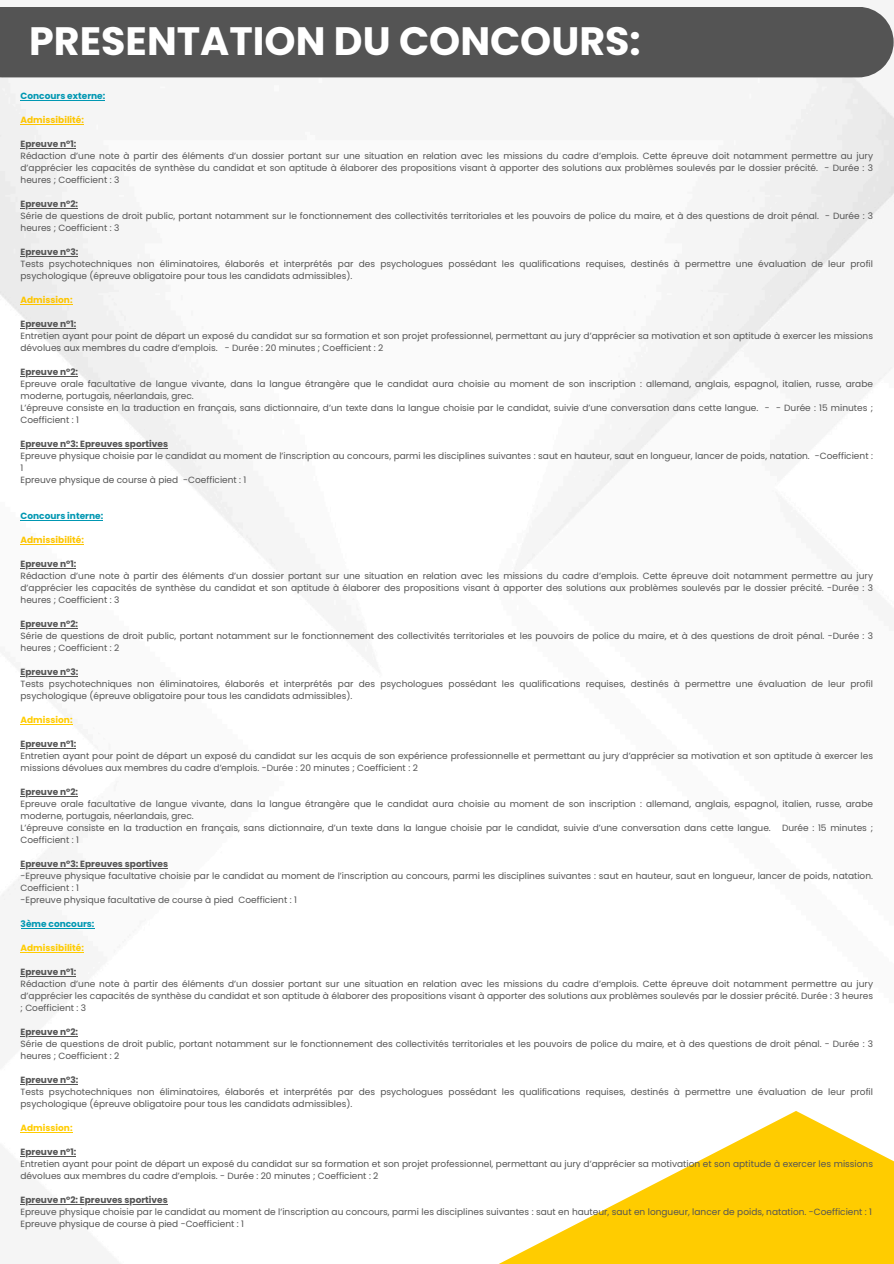
<style>
.page{position:relative;width:894px;height:1264px;background:#fff}
.page>*{position:absolute;margin:0;border:0;box-sizing:border-box;transform-origin:0 0}
.t1{font:700 39.6px "Poppins";color:#fff}
.t2{font:9px/12px "Poppins";color:#545454}
.t3{font:700 9px "Poppins";color:#545454}
.t4{font:700 9px "Poppins";color:#0097b2}
.t5{font:700 9px "Poppins";color:#fdc500}
.t6{font:700 9px "Poppins";color:#fc0}
</style>
<div class="page">
<img style="left:0;top:77px;width:893px;height:1128px">
<svg style="left:228px;top:1110px;width:665px;height:153px"></svg>
<div style="left:0;top:7px;width:893px;height:70px;background:#545454"></div>
<hr style="left:21px;top:100px;width:84px;height:1px;background:#0097b2">
<hr style="left:21px;top:124px;width:63px;height:1px;background:#fdc500">
<hr style="left:21px;top:148px;width:55px;height:1px;background:#545454">
<hr style="left:21px;top:208px;width:57px;height:1px;background:#545454">
<hr style="left:21px;top:256px;width:57px;height:1px;background:#545454">
<hr style="left:21px;top:304px;width:52px;height:1px;background:#fdc500">
<hr style="left:21px;top:328px;width:55px;height:1px;background:#545454">
<hr style="left:21px;top:376px;width:57px;height:1px;background:#545454">
<hr style="left:21px;top:448px;width:147px;height:1px;background:#545454">
<hr style="left:21px;top:520px;width:82px;height:1px;background:#0097b2">
<hr style="left:21px;top:544px;width:63px;height:1px;background:#fdc500">
<hr style="left:21px;top:568px;width:55px;height:1px;background:#545454">
<hr style="left:21px;top:628px;width:57px;height:1px;background:#545454">
<hr style="left:21px;top:676px;width:57px;height:1px;background:#545454">
<hr style="left:21px;top:724px;width:52px;height:1px;background:#fc0">
<hr style="left:21px;top:748px;width:55px;height:1px;background:#545454">
<hr style="left:21px;top:796px;width:57px;height:1px;background:#545454">
<hr style="left:21px;top:868px;width:147px;height:1px;background:#545454">
<hr style="left:21px;top:928px;width:73px;height:1px;background:#0097b2">
<hr style="left:21px;top:952px;width:63px;height:1px;background:#fc0">
<hr style="left:21px;top:976px;width:55px;height:1px;background:#545454">
<hr style="left:21px;top:1036px;width:57px;height:1px;background:#545454">
<hr style="left:21px;top:1084px;width:57px;height:1px;background:#545454">
<hr style="left:21px;top:1132px;width:52px;height:1px;background:#fc0">
<hr style="left:21px;top:1156px;width:55px;height:1px;background:#545454">
<hr style="left:21px;top:1204px;width:147px;height:1px;background:#545454">
<h1 class="t1" style="left:29px;top:13px;width:613px">PRESENTATION DU CONCOURS:</h1>
<p class="t4" style="left:21px;top:89px;width:86px">Concours externe:</p>
<p class="t5" style="left:21px;top:113px;width:65px">Admissibilité:</p>
<p class="t3" style="left:21px;top:137px;width:57px">Epreuve n°1:</p>
<p class="t2" style="left:21px;top:150px;width:853px;text-align:justify">Rédaction d’une note à partir des éléments d’un dossier portant sur une situation en relation avec les missions du cadre d’emplois. Cette épreuve doit notamment permettre au jury d’apprécier les capacités de synthèse du candidat et son aptitude à élaborer des propositions visant à apporter des solutions aux problèmes soulevés par le dossier précité. - Durée : 3 heures ; Coefficient : 3</p>
<p class="t3" style="left:21px;top:197px;width:59px">Epreuve n°2:</p>
<p class="t2" style="left:21px;top:210px;width:853px">Série de questions de droit public, portant notamment sur le fonctionnement des collectivités territoriales et les pouvoirs de police du maire, et à des questions de droit pénal. - Durée : 3 heures ; Coefficient : 3</p>
<p class="t3" style="left:21px;top:245px;width:59px">Epreuve n°3:</p>
<p class="t2" style="left:21px;top:258px;width:853px">Tests psychotechniques non éliminatoires, élaborés et interprétés par des psychologues possédant les qualifications requises, destinés à permettre une évaluation de leur profil psychologique (épreuve obligatoire pour tous les candidats admissibles).</p>
<p class="t5" style="left:21px;top:293px;width:53px">Admission:</p>
<p class="t3" style="left:21px;top:317px;width:57px">Epreuve n°1:</p>
<p class="t2" style="left:21px;top:330px;width:853px">Entretien ayant pour point de départ un exposé du candidat sur sa formation et son projet professionnel, permettant au jury d’apprécier sa motivation et son aptitude à exercer les missions dévolues aux membres du cadre d’emplois. - Durée : 20 minutes ; Coefficient : 2</p>
<p class="t3" style="left:21px;top:365px;width:59px">Epreuve n°2:</p>
<p class="t2" style="left:21px;top:378px;width:853px">Epreuve orale facultative de langue vivante, dans la langue étrangère que le candidat aura choisie au moment de son inscription : allemand, anglais, espagnol, italien, russe, arabe moderne, portugais, néerlandais, grec.<br>L’épreuve consiste en la traduction en français, sans dictionnaire, d’un texte dans la langue choisie par le candidat, suivie d’une conversation dans cette langue. - - Durée : 15 minutes ; Coefficient : 1</p>
<p class="t3" style="left:21px;top:437px;width:149px">Epreuve n°3: Epreuves sportives</p>
<p class="t2" style="left:21px;top:450px;width:853px">Epreuve physique choisie par le candidat au moment de l’inscription au concours, parmi les disciplines suivantes : saut en hauteur, saut en longueur, lancer de poids, natation. -Coefficient :<br>1<br>Epreuve physique de course à pied -Coefficient : 1</p>
<p class="t4" style="left:21px;top:509px;width:84px">Concours interne:</p>
<p class="t5" style="left:21px;top:533px;width:65px">Admissibilité:</p>
<p class="t3" style="left:21px;top:557px;width:57px">Epreuve n°1:</p>
<p class="t2" style="left:21px;top:570px;width:853px;text-align:justify">Rédaction d’une note à partir des éléments d’un dossier portant sur une situation en relation avec les missions du cadre d’emplois. Cette épreuve doit notamment permettre au jury d’apprécier les capacités de synthèse du candidat et son aptitude à élaborer des propositions visant à apporter des solutions aux problèmes soulevés par le dossier précité. -Durée : 3 heures ; Coefficient : 3</p>
<p class="t3" style="left:21px;top:617px;width:59px">Epreuve n°2:</p>
<p class="t2" style="left:21px;top:630px;width:853px">Série de questions de droit public, portant notamment sur le fonctionnement des collectivités territoriales et les pouvoirs de police du maire, et à des questions de droit pénal. -Durée : 3 heures ; Coefficient : 2</p>
<p class="t3" style="left:21px;top:665px;width:59px">Epreuve n°3:</p>
<p class="t2" style="left:21px;top:678px;width:853px">Tests psychotechniques non éliminatoires, élaborés et interprétés par des psychologues possédant les qualifications requises, destinés à permettre une évaluation de leur profil psychologique (épreuve obligatoire pour tous les candidats admissibles).</p>
<p class="t6" style="left:21px;top:713px;width:53px">Admission:</p>
<p class="t3" style="left:21px;top:737px;width:57px">Epreuve n°1:</p>
<p class="t2" style="left:21px;top:750px;width:853px">Entretien ayant pour point de départ un exposé du candidat sur les acquis de son expérience professionnelle et permettant au jury d’apprécier sa motivation et son aptitude à exercer les missions dévolues aux membres du cadre d’emplois. -Durée : 20 minutes ; Coefficient : 2</p>
<p class="t3" style="left:21px;top:785px;width:59px">Epreuve n°2:</p>
<p class="t2" style="left:21px;top:798px;width:853px">Epreuve orale facultative de langue vivante, dans la langue étrangère que le candidat aura choisie au moment de son inscription : allemand, anglais, espagnol, italien, russe, arabe moderne, portugais, néerlandais, grec.<br>L’épreuve consiste en la traduction en français, sans dictionnaire, d’un texte dans la langue choisie par le candidat, suivie d’une conversation dans cette langue. Durée : 15 minutes ; Coefficient : 1</p>
<p class="t3" style="left:21px;top:857px;width:149px">Epreuve n°3: Epreuves sportives</p>
<p class="t2" style="left:21px;top:870px;width:853px">-Epreuve physique facultative choisie par le candidat au moment de l’inscription au concours, parmi les disciplines suivantes : saut en hauteur, saut en longueur, lancer de poids, natation.<br>Coefficient : 1<br>-Epreuve physique facultative de course à pied Coefficient : 1</p>
<p class="t4" style="left:21px;top:917px;width:75px">3ème concours:</p>
<p class="t6" style="left:21px;top:941px;width:65px">Admissibilité:</p>
<p class="t3" style="left:21px;top:965px;width:57px">Epreuve n°1:</p>
<p class="t2" style="left:21px;top:978px;width:853px;text-align:justify">Rédaction d’une note à partir des éléments d’un dossier portant sur une situation en relation avec les missions du cadre d’emplois. Cette épreuve doit notamment permettre au jury d’apprécier les capacités de synthèse du candidat et son aptitude à élaborer des propositions visant à apporter des solutions aux problèmes soulevés par le dossier précité. Durée : 3 heures ; Coefficient : 3</p>
<p class="t3" style="left:21px;top:1025px;width:59px">Epreuve n°2:</p>
<p class="t2" style="left:21px;top:1038px;width:853px">Série de questions de droit public, portant notamment sur le fonctionnement des collectivités territoriales et les pouvoirs de police du maire, et à des questions de droit pénal. - Durée : 3 heures ; Coefficient : 2</p>
<p class="t3" style="left:21px;top:1073px;width:59px">Epreuve n°3:</p>
<p class="t2" style="left:21px;top:1086px;width:853px">Tests psychotechniques non éliminatoires, élaborés et interprétés par des psychologues possédant les qualifications requises, destinés à permettre une évaluation de leur profil psychologique (épreuve obligatoire pour tous les candidats admissibles).</p>
<p class="t6" style="left:21px;top:1121px;width:53px">Admission:</p>
<p class="t3" style="left:21px;top:1145px;width:57px">Epreuve n°1:</p>
<p class="t2" style="left:21px;top:1158px;width:853px">Entretien ayant pour point de départ un exposé du candidat sur sa formation et son projet professionnel, permettant au jury d’apprécier sa motivation et son aptitude à exercer les missions dévolues aux membres du cadre d’emplois. - Durée : 20 minutes ; Coefficient : 2</p>
<p class="t3" style="left:21px;top:1193px;width:149px">Epreuve n°2: Epreuves sportives</p>
<p class="t2" style="left:21px;top:1206px;width:852px">Epreuve physique choisie par le candidat au moment de l’inscription au concours, parmi les disciplines suivantes : saut en hauteur, saut en longueur, lancer de poids, natation. -Coefficient : 1<br>Epreuve physique de course à pied -Coefficient : 1</p>
</div>
